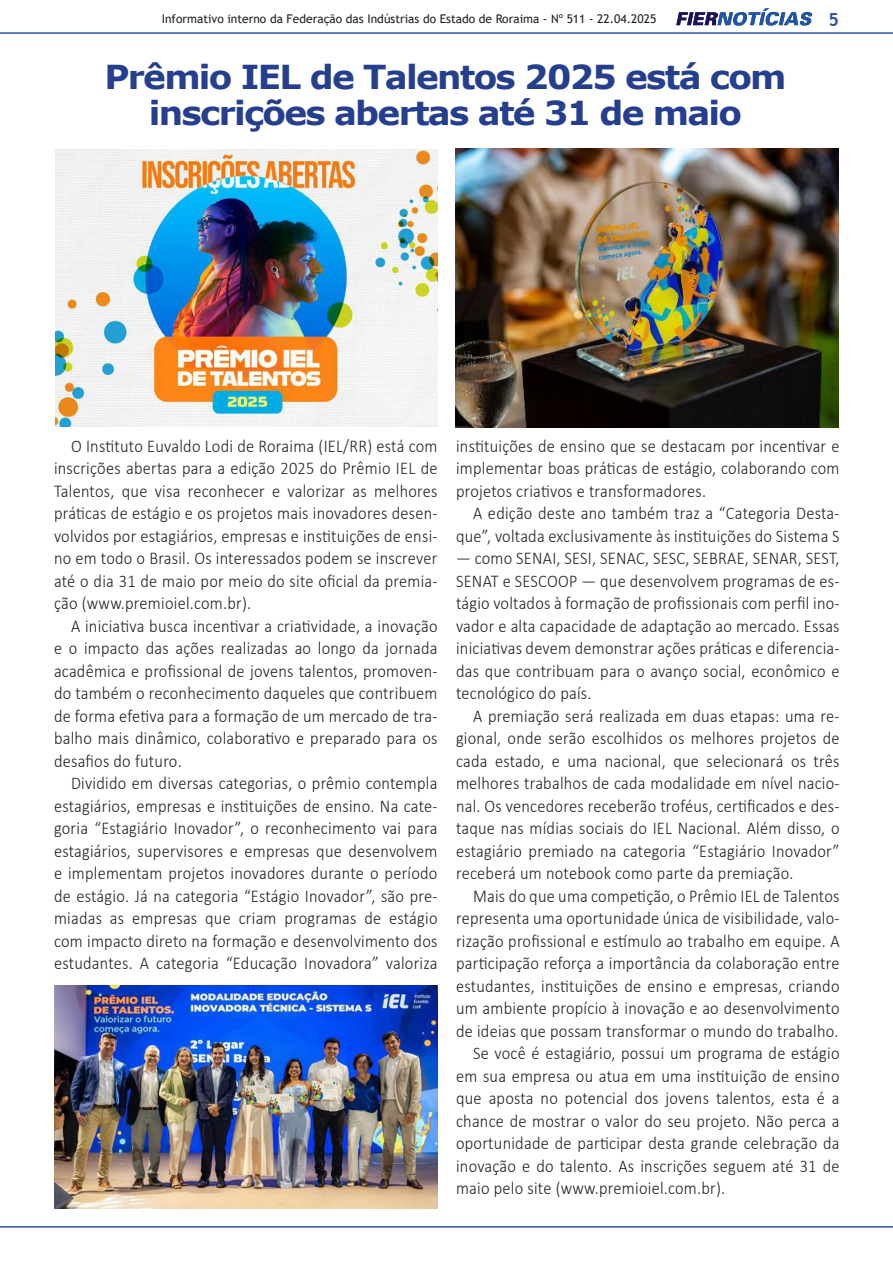
<style>
.page{position:relative;width:893px;height:1263px;background:#fff}
.page>*{position:absolute;margin:0;border:0;box-sizing:border-box;transform-origin:0 0}
.t1{font:700 33px "Verdana";letter-spacing:-.05em;color:#253f8e;scale:1.04 1}
.t2{font:300 18px/22.5px "Calibri";letter-spacing:.015em;color:#231f20;text-align:justify;scale:.91 1}
.t3{font:700 18px "Trebuchet MS";color:#2254a4}
.t4{font:12px "Trebuchet MS";color:#231f20}
</style>
<div class="page">
<img style="left:56px;top:149px;width:381px;height:277px">
<img style="left:455px;top:148px;width:384px;height:279px">
<img style="left:54px;top:986px;width:383px;height:223px">
<hr style="left:0;top:1226px;width:893px;height:1px;background:#2254a4">
<svg style="left:676px;top:8px;width:136px;height:18px"></svg>
<hr style="left:0;top:32px;width:893px;height:2px;background:#2254a4">
<p class="t4" style="left:162px;top:11px;width:496px">Informativo interno da Federação das Indústrias do Estado de Roraima - Nº 511 - 22.04.2025</p>
<p class="t3" style="left:828px;top:8px;width:12px">5</p>
<p class="t1" style="left:105px;top:54px;width:657px">Prêmio IEL de Talentos 2025 está com</p>
<p class="t1" style="left:149px;top:90px;width:572px">inscrições abertas até 31 de maio</p>
<p class="t2" style="left:54px;top:434px;width:423px;text-indent:17px">O Instituto Euvaldo Lodi de Roraima (IEL/RR) está com inscrições abertas para a edição 2025 do Prêmio IEL de Talentos, que visa reconhecer e valorizar as melhores práticas de estágio e os projetos mais inovadores desen&shy;volvidos por estagiários, empresas e instituições de ensi&shy;no em todo o Brasil. Os interessados podem se inscrever até o dia 31 de maio por meio do site oficial da premia&shy;ção (www.premioiel.com.br).</p>
<p class="t2" style="left:54px;top:614px;width:423px;text-indent:17px">A iniciativa busca incentivar a criatividade, a inovação e o impacto das ações realizadas ao longo da jornada acadêmica e profissional de jovens talentos, promoven&shy;do também o reconhecimento daqueles que contribuem de forma efetiva para a formação de um mercado de tra&shy;balho mais dinâmico, colaborativo e preparado para os desafios do futuro.</p>
<p class="t2" style="left:54px;top:772px;width:423px;text-indent:17px">Dividido em diversas categorias, o prêmio contempla estagiários, empresas e instituições de ensino. Na cate&shy;goria “Estagiário Inovador”, o reconhecimento vai para estagiários, supervisores e empresas que desenvolvem e implementam projetos inovadores durante o período de estágio. Já na categoria “Estágio Inovador”, são pre&shy;miadas as empresas que criam programas de estágio com impacto direto na formação e desenvolvimento dos estudantes. A categoria “Educação Inovadora” valoriza</p>
<p class="t2" style="left:456px;top:434px;width:423px">instituições de ensino que se destacam por incentivar e implementar boas práticas de estágio, colaborando com projetos criativos e transformadores.</p>
<p class="t2" style="left:456px;top:502px;width:423px;text-align:right">A edição deste ano também traz a “Categoria Desta&shy;que”, voltada exclusivamente às instituições do Sistema S</p>
<p class="t2" style="left:456px;top:547px;width:423px">— como SENAI, SESI, SENAC, SESC, SEBRAE, SENAR, SEST, SENAT e SESCOOP — que desenvolvem programas de es&shy;tágio voltados à formação de profissionais com perfil ino&shy;vador e alta capacidade de adaptação ao mercado. Essas iniciativas devem demonstrar ações práticas e diferencia&shy;das que contribuam para o avanço social, econômico e tecnológico do país.</p>
<p class="t2" style="left:456px;top:704px;width:423px;text-indent:17px">A premiação será realizada em duas etapas: uma re&shy;gional, onde serão escolhidos os melhores projetos de cada estado, e uma nacional, que selecionará os três melhores trabalhos de cada modalidade em nível nacio&shy;nal. Os vencedores receberão troféus, certificados e des&shy;taque nas mídias sociais do IEL Nacional. Além disso, o estagiário premiado na categoria “Estagiário Inovador” receberá um notebook como parte da premiação.</p>
<p class="t2" style="left:456px;top:884px;width:423px;text-indent:17px">Mais do que uma competição, o Prêmio IEL de Talentos representa uma oportunidade única de visibilidade, valo&shy;rização profissional e estímulo ao trabalho em equipe. A participação reforça a importância da colaboração entre estudantes, instituições de ensino e empresas, criando um ambiente propício à inovação e ao desenvolvimento de ideias que possam transformar o mundo do trabalho.</p>
<p class="t2" style="left:456px;top:1042px;width:423px;text-indent:17px">Se você é estagiário, possui um programa de estágio em sua empresa ou atua em uma instituição de ensino que aposta no potencial dos jovens talentos, esta é a chance de mostrar o valor do seu projeto. Não perca a oportunidade de participar desta grande celebração da inovação e do talento. As inscrições seguem até 31 de maio pelo site (www.premioiel.com.br).</p>
</div>
